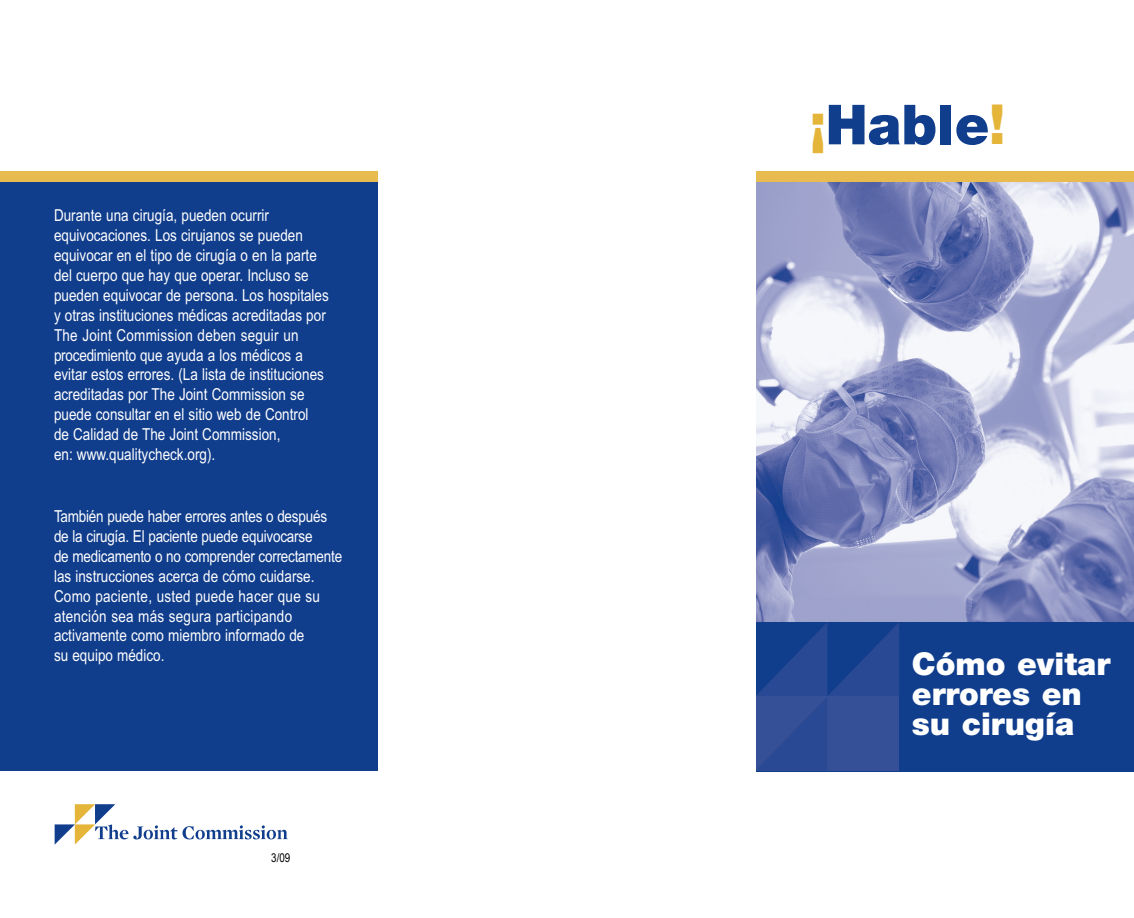
<style>
.page{position:relative;width:1134px;height:918px;background:#fff}
.page>*{position:absolute;margin:0;border:0;box-sizing:border-box;transform-origin:0 0}
.t1{font:900 55.2px "Helvetica Neue";color:#103d8c}
.t2{font:900 31.5px/30px "Helvetica Neue";color:#fff}
.t3{font:16.5px/20px "Arial Narrow";color:#fff}
.t4{font:12px "Arial Narrow";color:#000}
.s1{color:#e5b53a}
</style>
<div class="page">
<div style="left:756px;top:171px;width:378px;height:133px;background:#e8bb50"></div>
<img style="left:756px;top:182px;width:378px;height:440px">
<div style="left:756px;top:622px;width:378px;height:149px;background:#103d8c"></div>
<svg style="left:756px;top:623px;width:143px;height:148px"></svg>
<div style="left:0;top:171px;width:378px;height:133px;background:#e8bb50"></div>
<div style="left:0;top:182px;width:378px;height:589px;background:#103d8c"></div>
<svg style="left:183px;top:825px;width:105px;height:14px"></svg>
<svg style="left:55px;top:804px;width:122px;height:41px"></svg>
<p class="t3" style="left:54px;top:205px;width:276px">Durante una cirugía, pueden ocurrir equivocaciones. Los cirujanos se pueden equivocar en el tipo de cirugía o en la parte del cuerpo que hay que operar. Incluso se pueden equivocar de persona. Los hospitales y otras instituciones médicas acreditadas por The Joint Commission deben seguir un procedimiento que ayuda a los médicos a evitar estos errores. (La lista de instituciones acreditadas por The Joint Commission se puede consultar en el sitio web de Control<br>de Calidad de The Joint Commission,<br>en: www.qualitycheck.org).</p>
<p class="t3" style="left:54px;top:506px;width:290px">También puede haber errores antes o después de la cirugía. El paciente puede equivocarse<br>de medicamento o no comprender correctamente las instrucciones acerca de cómo cuidarse.<br>Como paciente, usted puede hacer que su atención sea más segura participando activamente como miembro informado de<br>su equipo médico.</p>
<p class="t4" style="left:271px;top:849px;width:21px">3/09</p>
<h1 class="t1" style="left:810px;top:105px;width:197px"><span class="s1">¡</span>Hable<span class="s1">!</span></h1>
<h2 class="t2" style="left:912px;top:651px;width:200px">Cómo evitar errores en su cirugía</h2>
</div>
